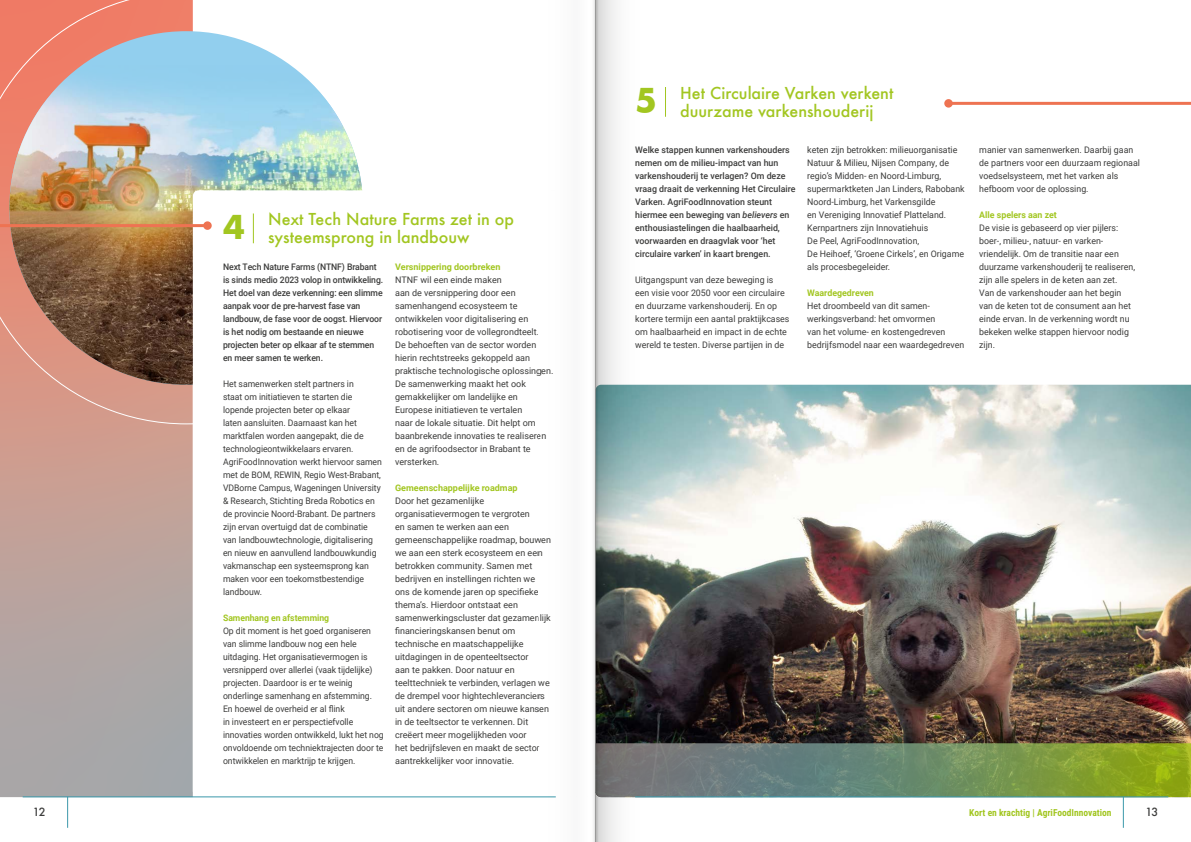
<style>
.page{position:relative;width:1191px;height:842px;background:#fff}
.page>*{position:absolute;margin:0;border:0;box-sizing:border-box;transform-origin:0 0}
.t1{font:500 16px/18px "Futura";color:#a2c621}
.t2{font:500 11px "Futura";color:#3c3c3b}
.t3{font:700 9.5px "Roboto Condensed";color:#a2c621}
.t4{font:9px/13px "Roboto";color:#3c3c3b}
.t5{font:9px/13px "Roboto";color:#3c3c3b;scale:.96 1}
.t6{font:500 9px/13px "Roboto";color:#3c3c3b}
.t7{font:500 9px/13px "Roboto";color:#3c3c3b;scale:.96 1}
.t8{font:700 9px "Roboto";color:#a2c621}
.t9{font:700 9px "Roboto";color:#a2c621;scale:.96 1}
.s1{font-style:italic}
</style>
<div class="page">
<svg style="left:0;top:424px;width:193px;height:373px;background:#b7a39e"></svg>
<img style="left:652px;top:385px;width:539px;height:358px">
<svg style="left:652px;top:743px;width:539px;height:54px;background:#748e5d"></svg>
<svg style="left:0;top:0;width:289px;height:424px"></svg>
<div style="left:9px;top:31px;width:354px;height:354px;background:#92cfee;border-radius:50%"></div>
<img style="left:9px;top:65px;width:353px;height:320px">
<div style="left:193px;top:190px;width:402px;height:607px;background:#fff;border-radius:6px"></div>
<hr style="left:67px;top:797px;width:1px;height:31px;background:#3b98aa">
<hr style="left:1123px;top:797px;width:1px;height:31px;background:#3b98aa">
<hr style="left:635px;top:797px;width:533px;height:1px;background:#3b98aa">
<hr style="left:23px;top:797px;width:533px;height:1px;background:#3b98aa">
<div style="left:203px;top:221px;width:9px;height:9px;background:#ee7352;border-radius:50%"></div>
<hr style="left:0;top:224px;width:207px;height:3px;background:#ee7352">
<div style="left:944px;top:99px;width:8px;height:9px;background:#ee7352;border-radius:50%"></div>
<hr style="left:948px;top:102px;width:243px;height:3px;background:#ee7352">
<hr style="left:253px;top:213px;width:1px;height:30px;background:#a2c621">
<hr style="left:665px;top:87px;width:1px;height:30px;background:#a2c621">
<svg style="left:595px;top:0;width:57px;height:842px"></svg>
<div style="left:539px;top:0;width:56px;height:842px;background:#fcfcfc"></div>
<h1 class="t1" style="left:223px;top:210px;width:292px;text-indent:45px">Next Tech Nature Farms zet in op<br><sup>4</sup> systeemsprong in landbouw</h1>
<p class="t7" style="left:223px;top:260px;width:168px">Next Tech Nature Farms (NTNF) Brabant is sinds medio 2023 volop in ontwikkeling.<br>Het doel van deze verkenning: een slimme aanpak voor de pre-harvest fase van landbouw, de fase voor de oogst. Hiervoor is het nodig om bestaande en nieuwe projecten beter op elkaar af te stemmen en meer samen te werken.</p>
<p class="t5" style="left:223px;top:377px;width:167px">Het samenwerken stelt partners in<br>staat om initiatieven te starten die lopende projecten beter op elkaar<br>laten aansluiten. Daarnaast kan het marktfalen worden aangepakt, die de technologieontwikkelaars ervaren.<br>AgriFoodInnovation werkt hiervoor samen met de BOM, REWIN, Regio West-Brabant, VDBorne Campus, Wageningen University &amp; Research, Stichting Breda Robotics en de provincie Noord-Brabant. De partners zijn ervan overtuigd dat de combinatie van landbouwtechnologie, digitalisering en nieuw en aanvullend landbouwkundig vakmanschap een systeemsprong kan maken voor een toekomstbestendige landbouw.</p>
<p class="t9" style="left:223px;top:611px;width:112px">Samenhang en afstemming</p>
<p class="t5" style="left:223px;top:624px;width:169px">Op dit moment is het goed organiseren van slimme landbouw nog een hele uitdaging. Het organisatievermogen is versnipperd over allerlei (vaak tijdelijke) projecten. Daardoor is er te weinig onderlinge samenhang en afstemming.<br>En hoewel de overheid er al flink<br>in investeert en er perspectiefvolle innovaties worden ontwikkeld, lukt het nog onvoldoende om techniektrajecten door te ontwikkelen en marktrijp te krijgen.</p>
<p class="t8" style="left:395px;top:260px;width:107px">Versnippering doorbreken</p>
<p class="t4" style="left:395px;top:273px;width:160px">NTNF wil een einde maken<br>aan de versnippering door een samenhangend ecosysteem te ontwikkelen voor digitalisering en robotisering voor de vollegrondteelt.<br>De behoeften van de sector worden hierin rechtstreeks gekoppeld aan praktische technologische oplossingen.<br>De samenwerking maakt het ook gemakkelijker om landelijke en<br>Europese initiatieven te vertalen<br>naar de lokale situatie. Dit helpt om baanbrekende innovaties te realiseren en de agrifoodsector in Brabant te versterken.</p>
<p class="t8" style="left:395px;top:481px;width:124px">Gemeenschappelijke roadmap</p>
<p class="t4" style="left:395px;top:494px;width:157px">Door het gezamenlijke organisatievermogen te vergroten<br>en samen te werken aan een gemeenschappelijke roadmap, bouwen we aan een sterk ecosysteem en een betrokken community. Samen met bedrijven en instellingen richten we ons de komende jaren op specifieke thema’s. Hierdoor ontstaat een samenwerkingscluster dat gezamenlijk financieringskansen benut om technische en maatschappelijke uitdagingen in de openteeltsector<br>aan te pakken. Door natuur en teelttechniek te verbinden, verlagen we de drempel voor hightechleveranciers uit andere sectoren om nieuwe kansen in de teeltsector te verkennen. Dit creëert meer mogelijkheden voor<br>het bedrijfsleven en maakt de sector aantrekkelijker voor innovatie.</p>
<h1 class="t1" style="left:635px;top:84px;width:260px;text-indent:45px">Het Circulaire Varken verkent<br><sup>5</sup> duurzame varkenshouderij</h1>
<p class="t6" style="left:635px;top:143px;width:162px">Welke stappen kunnen varkenshouders nemen om de milieu-impact van hun varkenshouderij te verlagen? Om deze vraag draait de verkenning Het Circulaire Varken. AgriFoodInnovation steunt hiermee een beweging van <span class="s1">believers</span> en enthousiastelingen die haalbaarheid, voorwaarden en draagvlak voor ‘het circulaire varken’ in kaart brengen.</p>
<p class="t4" style="left:635px;top:273px;width:156px">Uitgangspunt van deze beweging is een visie voor 2050 voor een circulaire en duurzame varkenshouderij. En op kortere termijn een aantal praktijkcases om haalbaarheid en impact in de echte wereld te testen. Diverse partijen in de</p>
<p class="t4" style="left:807px;top:143px;width:159px">keten zijn betrokken: milieuorganisatie Natuur &amp; Milieu, Nijsen Company, de regio’s Midden- en Noord-Limburg, supermarktketen Jan Linders, Rabobank Noord-Limburg, het Varkensgilde<br>en Vereniging Innovatief Platteland.<br>Kernpartners zijn Innovatiehuis<br>De Peel, AgriFoodInnovation,<br>De Heihoef, ‘Groene Cirkels’, en Origame als procesbegeleider.</p>
<p class="t8" style="left:807px;top:286px;width:68px">Waardegedreven</p>
<p class="t4" style="left:807px;top:299px;width:159px">Het droombeeld van dit samen&shy;werkingsverband: het omvormen<br>van het volume- en kostengedreven bedrijfsmodel naar een waardegedreven</p>
<p class="t4" style="left:979px;top:143px;width:162px">manier van samenwerken. Daarbij gaan de partners voor een duurzaam regionaal voedselsysteem, met het varken als hefboom voor de oplossing.</p>
<p class="t8" style="left:979px;top:208px;width:79px">Alle spelers aan zet</p>
<p class="t4" style="left:979px;top:221px;width:157px">De visie is gebaseerd op vier pijlers: boer-, milieu-, natuur- en varken&shy;vriendelijk. Om de transitie naar een duurzame varkenshouderij te realiseren, zijn alle spelers in de keten aan zet.<br>Van de varkenshouder aan het begin van de keten tot de consument aan het einde ervan. In de verkenning wordt nu bekeken welke stappen hiervoor nodig zijn.</p>
<p class="t2" style="left:33px;top:804px;width:14px">12</p>
<p class="t3" style="left:969px;top:806px;width:144px">Kort en krachtig | AgriFoodInnovation</p>
<p class="t2" style="left:1145px;top:804px;width:14px">13</p>
</div>
